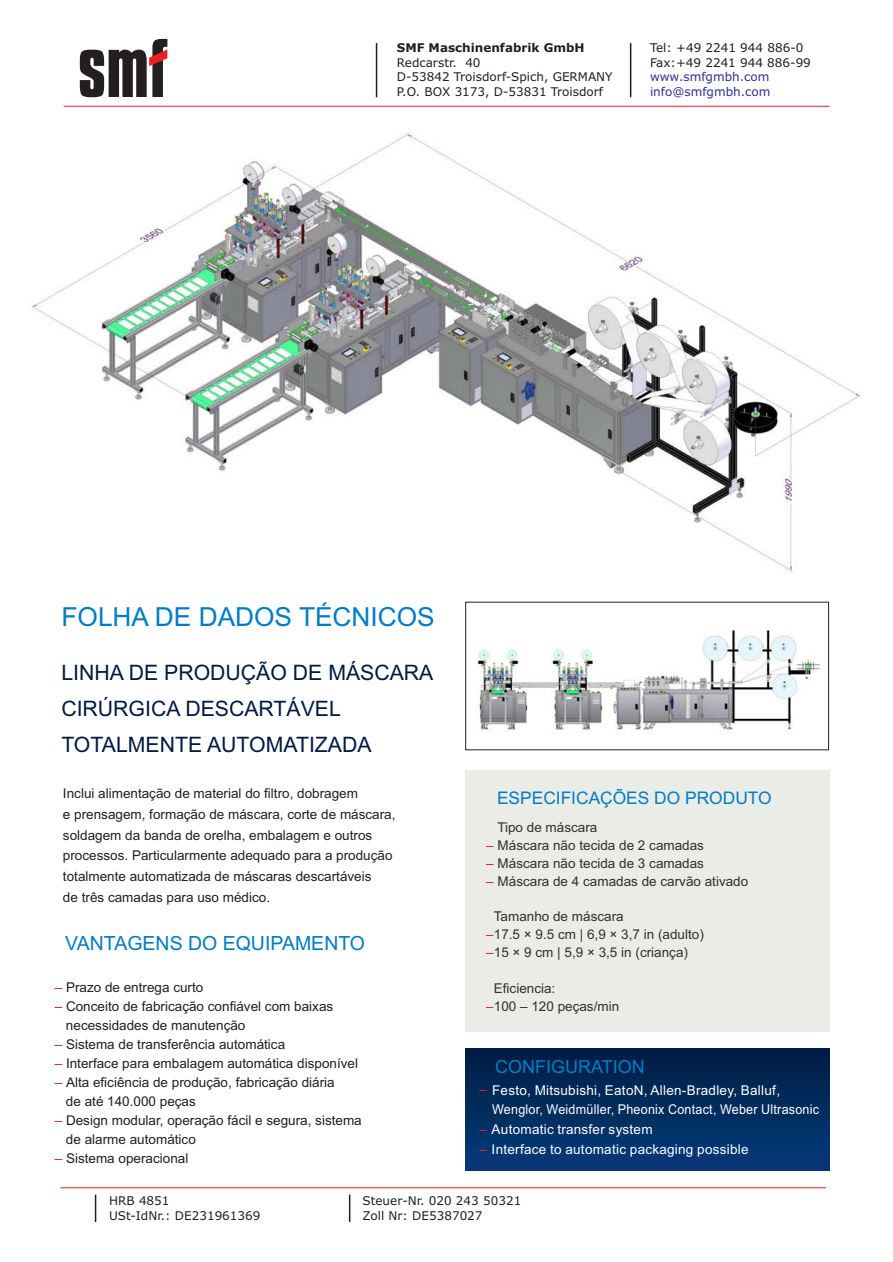
<style>
.page{position:relative;width:893px;height:1262px;background:#fff}
.page>*{position:absolute;margin:0;border:0;box-sizing:border-box;transform-origin:0 0}
.t1{font:26.25px "Arial";color:#007dc4}
.t2{font:21.3px/36.3px "Arial";color:#001c42}
.t3{font:19.5px "Arial";color:#007dc4}
.t4{font:18px "Arial";color:#007fc5}
.t5{font:17.4px "Arial";color:#007dc4}
.t6{font:13.5px "Arial";color:#231f20}
.t7{font:13.5px/20.7px "Arial";color:#241f21}
.t8{font:13.5px/17.9px "Arial";color:#333030}
.t9{font:13.5px/18.3px "Arial";letter-spacing:.02em;color:#fff}
.t10{font:13.5px "Arial";color:#ee1d23}
.t11{font:12px/14.5px "Verdana";color:#231f20}
.t12{font:12px/14.5px "Verdana";color:#2e3092}
.t13{font:700 12px "Verdana";color:#231f20}
.s1{color:#ee1d23}
.s2{color:#ed1c24}
</style>
<div class="page">
<img style="left:31px;top:105px;width:830px;height:505px">
<div style="left:465px;top:1048px;width:364px;height:122px;background:linear-gradient(to bottom,#001e43,#05397a)"></div>
<div style="left:465px;top:770px;width:364px;height:261px;background:#eaece8"></div>
<hr style="left:64px;top:106px;width:765px;height:1px;background:#ee1d23">
<hr style="left:60px;top:1187px;width:766px;height:1px;background:#ee1d23">
<svg style="left:80px;top:39px;width:87px;height:58px"></svg>
<hr style="left:376px;top:43px;width:1px;height:54px;background:#231f20">
<hr style="left:630px;top:43px;width:1px;height:54px;background:#231f20">
<svg style="left:95px;top:1194px;width:1px;height:28px"></svg>
<svg style="left:349px;top:1194px;width:1px;height:28px"></svg>
<div style="left:465px;top:602px;width:364px;height:148px;background:#fff"></div>
<img style="left:477px;top:630px;width:343px;height:100px">
<p class="t13" style="left:397px;top:43px;width:189px">SMF Maschinenfabrik GmbH</p>
<p class="t11" style="left:397px;top:56px;width:217px">Redcarstr. 40<br>D-53842 Troisdorf-Spich, GERMANY<br>P.O. BOX 3173, D-53831 Troisdorf</p>
<p class="t11" style="left:650px;top:42px;width:162px">Tel: +49 2241 944 886-0<br>Fax:+49 2241 944 886-99</p>
<p class="t12" style="left:650px;top:71px;width:122px">www.smfgmbh.com info@smfgmbh.com</p>
<h1 class="t1" style="left:62px;top:606px;width:374px">FOLHA DE DADOS TÉCNICOS</h1>
<h2 class="t2" style="left:61px;top:656px;width:373px">LINHA DE PRODUÇÃO DE MÁSCARA<br>CIRÚRGICA DESCARTÁVEL<br>TOTALMENTE AUTOMATIZADA</h2>
<p class="t7" style="left:63px;top:784px;width:334px">Inclui alimentação de material do filtro, dobragem<br>e prensagem, formação de máscara, corte de máscara, soldagem da banda de orelha, embalagem e outros processos. Particularmente adequado para a produção totalmente automatizada de máscaras descartáveis<br>de três camadas para uso médico.</p>
<h3 class="t3" style="left:65px;top:936px;width:301px">VANTAGENS DO EQUIPAMENTO</h3>
<p class="t6" style="left:55px;top:982px;width:150px"><span class="s1">–</span> Prazo de entrega curto</p>
<p class="t6" style="left:55px;top:1001px;width:280px"><span class="s1">–</span> Conceito de fabricação confiável com baixas</p>
<p class="t6" style="left:55px;top:1039px;width:232px"><span class="s1">–</span> Sistema de transferência automática</p>
<p class="t6" style="left:55px;top:1058px;width:305px"><span class="s1">–</span> Interface para embalagem automática disponível</p>
<p class="t6" style="left:55px;top:1077px;width:281px"><span class="s1">–</span> Alta eficiência de produção, fabricação diária</p>
<p class="t6" style="left:55px;top:1115px;width:308px"><span class="s1">–</span> Design modular, operação fácil e segura, sistema</p>
<p class="t6" style="left:55px;top:1153px;width:135px"><span class="s1">–</span> Sistema operacional</p>
<p class="t6" style="left:66px;top:1020px;width:181px">necessidades de manutenção</p>
<p class="t6" style="left:66px;top:1096px;width:131px">de até 140.000 peças</p>
<p class="t6" style="left:66px;top:1134px;width:131px">de alarme automático</p>
<p class="t5" style="left:497px;top:792px;width:276px">ESPECIFICAÇÕES DO PRODUTO</p>
<p class="t8" style="left:497px;top:819px;width:102px">Tipo de máscara</p>
<p class="t8" style="left:486px;top:837px;width:219px"><span class="s2">–</span> Máscara não tecida de 2 camadas</p>
<p class="t8" style="left:486px;top:855px;width:219px"><span class="s2">–</span> Máscara não tecida de 3 camadas</p>
<p class="t8" style="left:486px;top:873px;width:263px"><span class="s2">–</span> Máscara de 4 camadas de carvão ativado</p>
<p class="t8" style="left:486px;top:909px;width:219px;text-indent:8px">Tamanho de máscara<br><span class="s2">–</span>17.5 × 9.5 cm | 6,9 × 3,7 in (adulto) <span class="s2">–</span>15 × 9 cm | 5,9 × 3,5 in (criança)</p>
<p class="t8" style="left:486px;top:980px;width:134px;text-indent:8px">Eficiencia:<br><span class="s2">–</span>100 – 120 peças/min</p>
<h3 class="t4" style="left:495px;top:1059px;width:151px">CONFIGURATION</h3>
<p class="t9" style="left:492px;top:1082px;width:328px">Festo, Mitsubishi, EatoN, Allen-Bradley, Balluf,<br>Wenglor, Weidmüller, Pheonix Contact, Weber Ultrasonic</p>
<p class="t10" style="left:479px;top:1084px;width:9px">–</p>
<p class="t9" style="left:479px;top:1121px;width:174px"><span class="s1">–</span> Automatic transfer system</p>
<p class="t9" style="left:479px;top:1141px;width:270px"><span class="s1">–</span> Interface to automatic packaging possible</p>
<p class="t11" style="left:109px;top:1194px;width:153px">HRB 4851<br>USt-IdNr.: DE231961369</p>
<p class="t11" style="left:362px;top:1194px;width:160px">Steuer-Nr. 020 243 50321<br>Zoll Nr: DE5387027</p>
</div>
